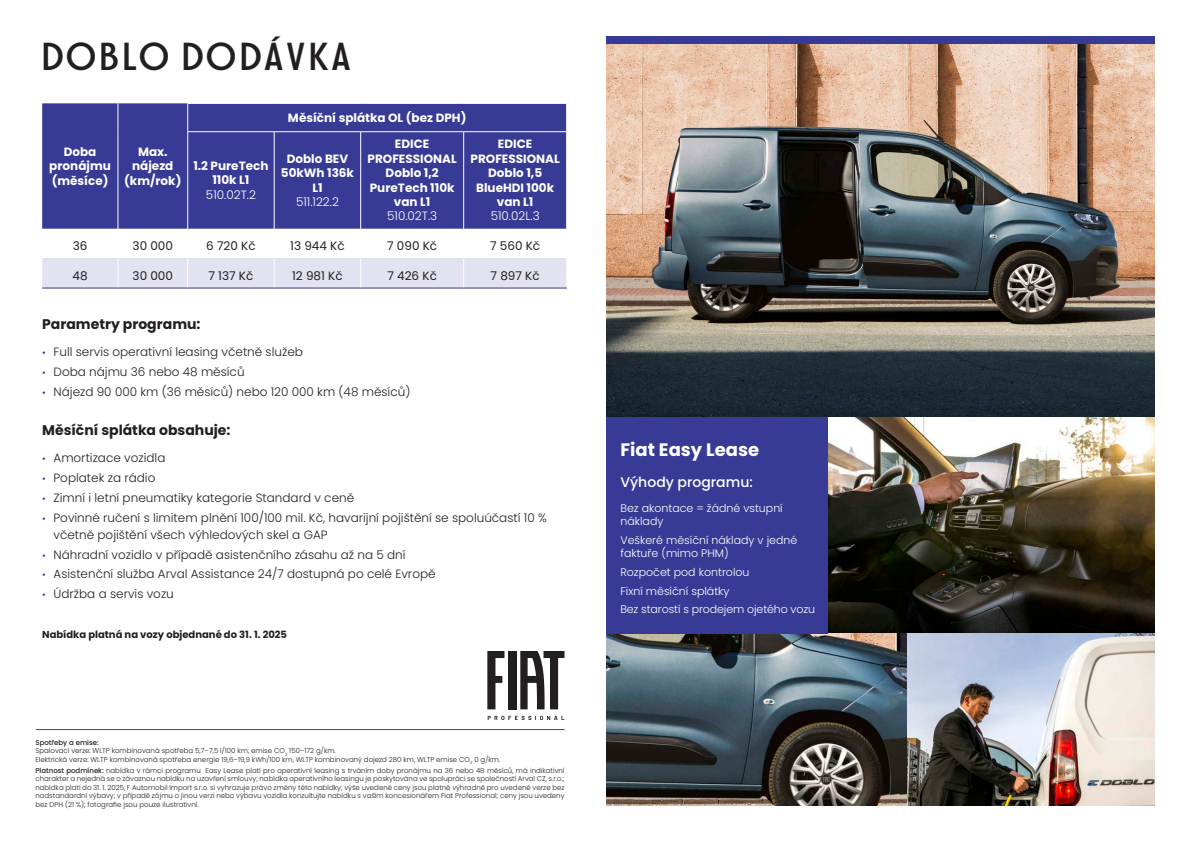
<style>
.page{position:relative;width:1191px;height:842px;background:#fff}
.page>*{position:absolute;margin:0;border:0;box-sizing:border-box;transform-origin:0 0}
.t1{font:42px "FIATADVERT01 A";color:#231f20}
.t2{font:700 18px "Poppins";color:#fff}
.t3{font:700 14px "Poppins";color:#231f20}
.t4{font:500 14px "Poppins";color:#fff}
.t5{font:300 12px/17px "Poppins";color:#231f20}
.t6{font:700 12px/14.4px "Poppins";color:#fff;text-align:center}
.t7{font:12px "Poppins";color:#231f20}
.t8{font:300 11px/13.2px "Poppins";color:#fff}
.t9{font:700 10px "Poppins";color:#231f20}
.t10{font:300 7px/8.4px "Poppins";color:#231f20;text-align:justify}
.t11{font:500 7px "Poppins";color:#231f20}
.s1{font-weight:300}
.s2{font-size:10px;color:#373b95}
.s3{font-weight:500}
</style>
<div class="page">
<img style="left:606px;top:43px;width:548px;height:374px">
<img style="left:828px;top:417px;width:327px;height:216px">
<img style="left:606px;top:633px;width:549px;height:173px">
<div style="left:42px;top:103px;width:524px;height:126px;background:#373b95"></div>
<svg style="left:566px;top:104px;width:1px;height:27px"></svg>
<svg style="left:118px;top:103px;width:1px;height:29px"></svg>
<svg style="left:187px;top:104px;width:1px;height:27px"></svg>
<hr style="left:118px;top:132px;width:1px;height:97px;background:#fff">
<hr style="left:187px;top:132px;width:1px;height:97px;background:#fff">
<hr style="left:274px;top:132px;width:1px;height:97px;background:#fff">
<hr style="left:360px;top:132px;width:1px;height:97px;background:#fff">
<hr style="left:463px;top:132px;width:1px;height:97px;background:#fff">
<hr style="left:187px;top:103px;width:87px;height:1px;background:#fff">
<hr style="left:274px;top:103px;width:87px;height:1px;background:#fff">
<hr style="left:361px;top:103px;width:103px;height:1px;background:#fff">
<hr style="left:464px;top:103px;width:103px;height:1px;background:#fff">
<hr style="left:187px;top:131px;width:87px;height:1px;background:#fff">
<hr style="left:274px;top:131px;width:87px;height:1px;background:#fff">
<hr style="left:361px;top:131px;width:103px;height:1px;background:#fff">
<hr style="left:464px;top:131px;width:103px;height:1px;background:#fff">
<div style="left:42px;top:258px;width:524px;height:30px;background:#e2e2f0"></div>
<hr style="left:42px;top:288px;width:76px;height:1px;background:#373b95">
<hr style="left:118px;top:288px;width:70px;height:1px;background:#373b95">
<hr style="left:188px;top:288px;width:86px;height:1px;background:#373b95">
<hr style="left:274px;top:288px;width:87px;height:1px;background:#373b95">
<hr style="left:361px;top:288px;width:103px;height:1px;background:#373b95">
<hr style="left:464px;top:288px;width:103px;height:1px;background:#373b95">
<div style="left:606px;top:36px;width:549px;height:7px;background:#373b95"></div>
<div style="left:606px;top:417px;width:222px;height:216px;background:#373b95"></div>
<hr style="left:36px;top:729px;width:528px;height:1px;background:#373b95">
<div style="left:508px;top:651px;width:8px;height:58px;background:#231f20"></div>
<svg style="left:487px;top:651px;width:17px;height:58px"></svg>
<svg style="left:520px;top:651px;width:44px;height:58px"></svg>
<svg style="left:487px;top:716px;width:77px;height:4px"></svg>
<p class="t1" style="left:39px;top:36px;width:314px">DOBLO DODÁVKA</p>
<p class="t6" style="left:49px;top:144px;width:63px">Doba pronájmu (měsíce)</p>
<p class="t6" style="left:124px;top:144px;width:59px">Max. nájezd (km/rok)</p>
<p class="t6" style="left:288px;top:110px;width:180px">Měsíční splátka OL (bez DPH)</p>
<p class="t6" style="left:193px;top:159px;width:77px">1.2 PureTech<br>110k L1<br><span class="s1">510.02T.2</span></p>
<p class="t6" style="left:281px;top:151px;width:75px">Doblo BEV<br>50kWh 136k<br>L1<br><span class="s1">511.122.2</span></p>
<p class="t6" style="left:367px;top:137px;width:91px">EDICE<br>PROFESSIONAL<br>Doblo 1,2<br>PureTech 110k van L1<br><span class="s1">510.02T.3</span></p>
<p class="t6" style="left:470px;top:137px;width:91px">EDICE<br>PROFESSIONAL<br>Doblo 1,5<br>BlueHDI 100k van L1<br><span class="s1">510.02L.3</span></p>
<p class="t7" style="left:73px;top:239px;width:16px">36</p>
<p class="t7" style="left:133px;top:239px;width:42px">30 000</p>
<p class="t7" style="left:206px;top:239px;width:51px">6 720 Kč</p>
<p class="t7" style="left:290px;top:239px;width:56px">13 944 Kč</p>
<p class="t7" style="left:387px;top:239px;width:52px">7 090 Kč</p>
<p class="t7" style="left:490px;top:239px;width:52px">7 560 Kč</p>
<p class="t7" style="left:72px;top:268px;width:17px">48</p>
<p class="t7" style="left:133px;top:268px;width:42px">30 000</p>
<p class="t7" style="left:208px;top:268px;width:46px">7 137 Kč</p>
<p class="t7" style="left:292px;top:268px;width:52px">12 981 Kč</p>
<p class="t7" style="left:387px;top:268px;width:51px">7 426 Kč</p>
<p class="t7" style="left:490px;top:268px;width:51px">7 897 Kč</p>
<p class="t3" style="left:42px;top:316px;width:160px">Parametry programu:</p>
<p class="t5" style="left:42px;top:343px;width:262px"><span class="s2">•</span> Full servis operativní leasing včetně služeb</p>
<p class="t5" style="left:42px;top:363px;width:204px"><span class="s2">•</span> Doba nájmu 36 nebo 48 měsíců</p>
<p class="t5" style="left:42px;top:383px;width:370px"><span class="s2">•</span> Nájezd 90 000 km (36 měsíců) nebo 120 000 km (48 měsíců)</p>
<p class="t3" style="left:42px;top:422px;width:190px">Měsíční splátka obsahuje:</p>
<p class="t5" style="left:42px;top:450px;width:125px"><span class="s2">•</span> Amortizace vozidla</p>
<p class="t5" style="left:42px;top:469px;width:115px"><span class="s2">•</span> Poplatek za rádio</p>
<p class="t5" style="left:42px;top:489px;width:313px"><span class="s2">•</span> Zimní i letní pneumatiky kategorie Standard v ceně</p>
<p class="t5" style="left:54px;top:509px;width:495px;text-indent:-11px"><span class="s2">•</span> Povinné ručení s limitem plnění 100/100 mil. Kč, havarijní pojištění se spoluúčastí 10 % včetně pojištění všech výhledových skel a GAP</p>
<p class="t5" style="left:42px;top:546px;width:365px"><span class="s2">•</span> Náhradní vozidlo v případě asistenčního zásahu až na 5 dní</p>
<p class="t5" style="left:42px;top:566px;width:395px"><span class="s2">•</span> Asistenční služba Arval Assistance 24/7 dostupná po celé Evropě</p>
<p class="t5" style="left:42px;top:586px;width:133px"><span class="s2">•</span> Údržba a servis vozu</p>
<p class="t9" style="left:42px;top:629px;width:246px">Nabídka platná na vozy objednané do 31. 1. 2025</p>
<p class="t11" style="left:35px;top:738px;width:65px">Spotřeby a emise:</p>
<p class="t10" style="left:35px;top:747px;width:302px">Spalovací verze: WLTP kombinovaná spotřeba 5,7–7,5 l/100 km, emise CO<sub>2</sub> 150–172 g/km.</p>
<p class="t10" style="left:35px;top:755px;width:466px">Elektrická verze: WLTP kombinovaná spotřeba energie 19,6–19,9 kWh/100 km, WLTP kombinovaný dojezd 280 km, WLTP emise CO<sub>2</sub> 0 g/km.</p>
<p class="t10" style="left:35px;top:766px;width:530px"><span class="s3">Platnost podmínek:</span> nabídka v rámci programu Easy Lease platí pro operativní leasing s trváním doby pronájmu na 36 nebo 48 měsíců, má indikativní charakter a nejedná se o závaznou nabídku na uzavření smlouvy; nabídka operativního leasingu je poskytována ve spolupráci se společností Arval CZ, s.r.o.; nabídka platí do 31. 1. 2025, F Automobil Import s.r.o. si vyhrazuje právo změny této nabídky; výše uvedené ceny jsou platné výhradně pro uvedené verze bez nadstandardní výbavy; v případě zájmu o jinou verzi nebo výbavu vozidla konzultujte nabídku s vaším koncesionářem Fiat Professional; ceny jsou uvedeny bez DPH (21 %); fotografie jsou pouze ilustrativní.</p>
<p class="t2" style="left:620px;top:439px;width:140px">Fiat Easy Lease</p>
<p class="t4" style="left:620px;top:474px;width:134px">Výhody programu:</p>
<p class="t8" style="left:620px;top:501px;width:164px">Bez akontace = žádné vstupní náklady</p>
<p class="t8" style="left:620px;top:533px;width:178px">Veškeré měsíční náklady v jedné faktuře (mimo PHM)</p>
<p class="t8" style="left:620px;top:565px;width:131px">Rozpočet pod kontrolou</p>
<p class="t8" style="left:620px;top:584px;width:111px">Fixní měsíční splátky</p>
<p class="t8" style="left:620px;top:603px;width:196px">Bez starostí s prodejem ojetého vozu</p>
</div>
